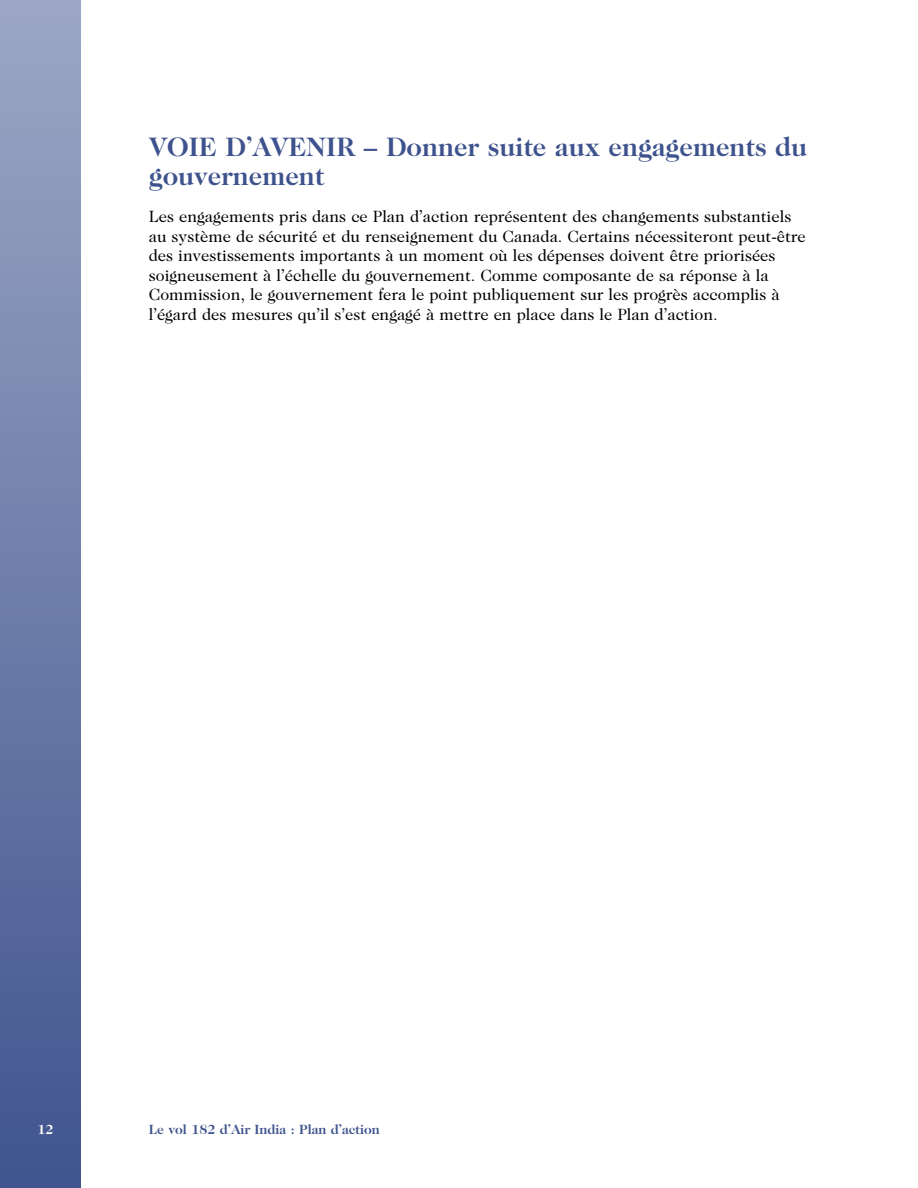
<style>
.page{position:relative;width:918px;height:1188px;background:#fff}
.page>*{position:absolute;margin:0;border:0;box-sizing:border-box;transform-origin:0 0}
.t1{font:700 27px/28.5px "Caslon Two Twenty Four";color:#3e538d}
.t2{font:16.5px/19.5px "Caslon Two Twenty Four";color:#000}
.t3{font:700 13.5px "Caslon Two Twenty Four";color:#3e538d}
.t4{font:700 13.5px "Caslon Two Twenty Four";color:#fff}
</style>
<div class="page">
<div style="left:0;top:0;width:81px;height:1188px;background:linear-gradient(to bottom,#9da7c5,#40548e)"></div>
<h1 class="t1" style="left:149px;top:135px;width:660px">VOIE D’AVENIR – Donner suite aux engagements du gouvernement</h1>
<p class="t2" style="left:149px;top:208px;width:659px">Les engagements pris dans ce Plan d’action représentent des changements substantiels au système de sécurité et du renseignement du Canada. Certains nécessiteront peut-être des investissements importants à un moment où les dépenses doivent être priorisées soigneusement à l’échelle du gouvernement. Comme composante de sa réponse à la Commission, le gouvernement fera le point publiquement sur les progrès accomplis à l’égard des mesures qu’il s’est engagé à mettre en place dans le Plan d’action.</p>
<p class="t4" style="left:38px;top:1124px;width:18px">12</p>
<p class="t3" style="left:149px;top:1124px;width:233px">Le vol 182 d’Air India : Plan d’action</p>
</div>
